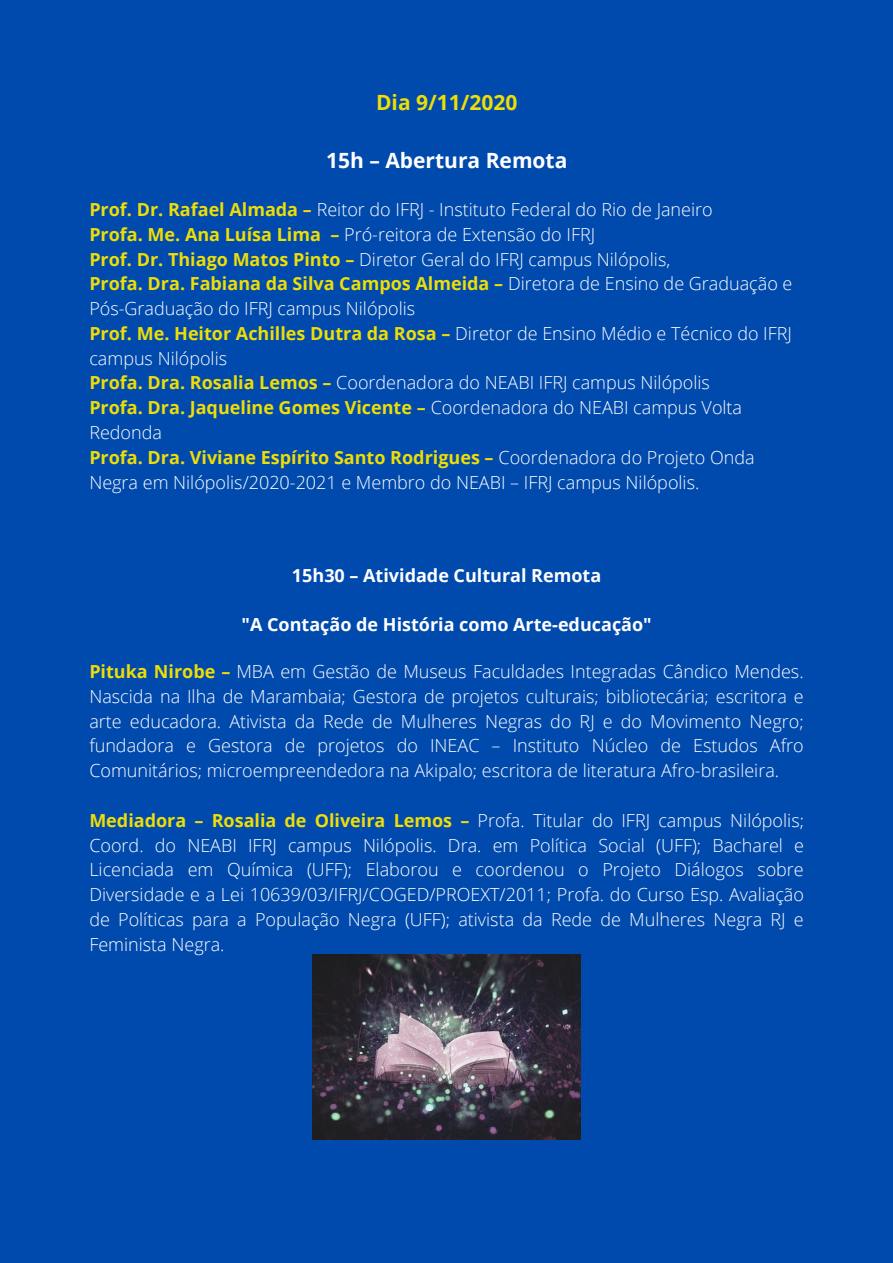
<style>
.page{position:relative;width:893px;height:1263px;background:#004aad}
.page>*{position:absolute;margin:0;border:0;box-sizing:border-box;transform-origin:0 0}
.t1{font:700 21px "Open Sans";color:#fff}
.t2{font:700 21px "Open Sans";color:#eedd06}
.t3{font:300 18px/24.8px "Open Sans";color:#fff;text-align:justify}
.t4{font:700 18px "Open Sans";color:#fff}
.s1{font-weight:700;color:#eedd06}
</style>
<div class="page">
<img style="left:313px;top:954px;width:268px;height:185px">
<p class="t2" style="left:376px;top:87px;width:143px">Dia 9/11/2020</p>
<p class="t1" style="left:326px;top:146px;width:243px">15h – Abertura Remota</p>
<p class="t3" style="left:89px;top:197px;width:704px;text-align:left"><span class="s1">Prof. Dr. Rafael Almada –</span> Reitor do IFRJ - Instituto Federal do Rio de Janeiro<br><span class="s1">Profa. Me. Ana Luísa Lima –</span> Pró-reitora de Extensão do IFRJ<br><span class="s1">Prof. Dr. Thiago Matos Pinto –</span> Diretor Geral do IFRJ campus Nilópolis,<br><span class="s1">Profa. Dra. Fabiana da Silva Campos Almeida –</span> Diretora de Ensino de Graduação e Pós-Graduação do IFRJ campus Nilópolis<br><span class="s1">Prof. Me. Heitor Achilles Dutra da Rosa –</span> Diretor de Ensino Médio e Técnico do IFRJ campus Nilópolis<br><span class="s1">Profa. Dra. Rosalia Lemos –</span> Coordenadora do NEABI IFRJ campus Nilópolis<br><span class="s1">Profa. Dra. Jaqueline Gomes Vicente –</span> Coordenadora do NEABI campus Volta Redonda<br><span class="s1">Profa. Dra. Viviane Espírito Santo Rodrigues –</span> Coordenadora do Projeto Onda Negra em Nilópolis/2020-2021 e Membro do NEABI – IFRJ campus Nilópolis.</p>
<p class="t4" style="left:292px;top:563px;width:311px">15h30 – Atividade Cultural Remota</p>
<p class="t4" style="left:241px;top:612px;width:412px">"A Contação de História como Arte-educação"</p>
<p class="t3" style="left:89px;top:659px;width:716px"><span class="s1">Pituka Nirobe –</span> MBA em Gestão de Museus Faculdades Integradas Cândico Mendes.<br>Nascida na Ilha de Marambaia; Gestora de projetos culturais; bibliotecária; escritora e arte educadora. Ativista da Rede de Mulheres Negras do RJ e do Movimento Negro; fundadora e Gestora de projetos do INEAC – Instituto Núcleo de Estudos Afro Comunitários; microempreendedora na Akipalo; escritora de literatura Afro-brasileira.</p>
<p class="t3" style="left:89px;top:807px;width:716px"><span class="s1">Mediadora – Rosalia de Oliveira Lemos –</span> Profa. Titular do IFRJ campus Nilópolis; Coord. do NEABI IFRJ campus Nilópolis. Dra. em Política Social (UFF); Bacharel e Licenciada em Química (UFF); Elaborou e coordenou o Projeto Diálogos sobre Diversidade e a Lei 10639/03/IFRJ/COGED/PROEXT/2011; Profa. do Curso Esp. Avaliação de Políticas para a População Negra (UFF); ativista da Rede de Mulheres Negra RJ e Feminista Negra.</p>
</div>
